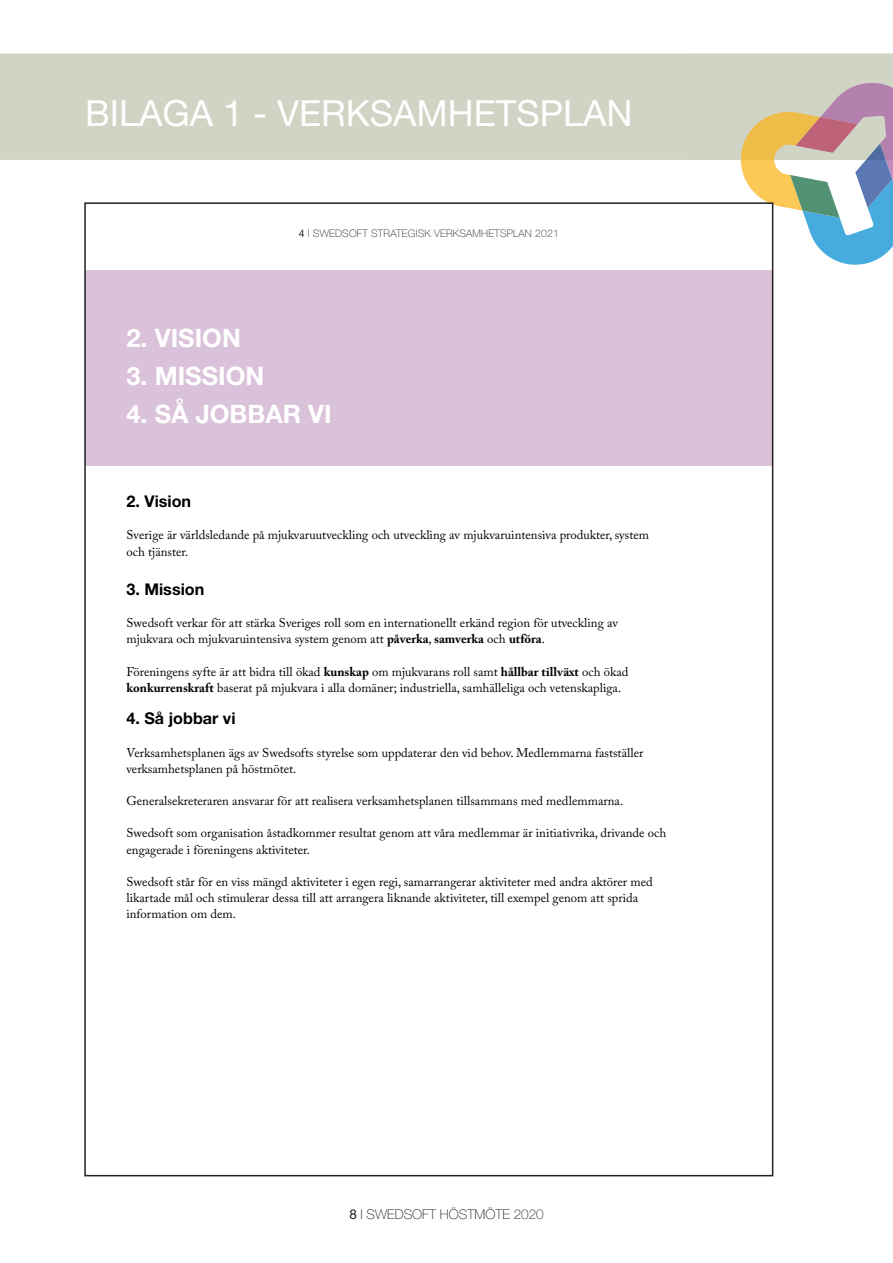
<style>
.page{position:relative;width:893px;height:1263px;background:#fff}
.page>*{position:absolute;margin:0;border:0;box-sizing:border-box;transform-origin:0 0}
.Rubrik{font:36px "Helvetica Neue LT Std";color:#fff}
.t1{font:700 25.35px "Helvetica Neue LT Std";color:#fff}
.t2{font:700 16.2px "Helvetica Neue LT Std";color:#000}
.t3{font:100 13.5px "Helvetica Neue LT Std";color:#231f20}
.t4{font:12.75px/16.2px "Adobe Caslon Pro";color:#000}
.t5{font:100 10.35px "Helvetica Neue LT Std";letter-spacing:.02em;color:#231f20}
.s1{font-weight:400}
.s2{font-weight:700}
</style>
<div class="page">
<div style="left:0;top:54px;width:689px;height:106px;background:#d0d4c5"></div>
<svg style="left:689px;top:54px;width:204px;height:211px"></svg>
<div style="left:85px;top:203px;width:688px;height:973px;background:#fff"></div>
<div style="left:86px;top:270px;width:686px;height:195px;background:#dac3da"></div>
<p class="Rubrik" style="left:85px;top:91px;width:549px">BILAGA 1 - VERKSAMHETSPLAN</p>
<p class="t5" style="left:299px;top:227px;width:262px"><span class="s1">4</span> I SWEDSOFT STRATEGISK VERKSAMHETSPLAN 2021</p>
<p class="t1" style="left:126px;top:322px;width:116px">2. VISION</p>
<p class="t1" style="left:126px;top:360px;width:139px">3. MISSION</p>
<p class="t1" style="left:126px;top:398px;width:207px">4. SÅ JOBBAR VI</p>
<p class="t2" style="left:126px;top:491px;width:66px">2. Vision</p>
<p class="t4" style="left:126px;top:527px;width:524px">Sverige är världsledande på mjukvaruutveckling och utveckling av mjukvaruintensiva produkter, system och tjänster.</p>
<p class="t2" style="left:126px;top:579px;width:79px">3. Mission</p>
<p class="t4" style="left:126px;top:615px;width:493px">Swedsoft verkar för att stärka Sveriges roll som en internationellt erkänd region för utveckling av mjukvara och mjukvaruintensiva system genom att <span class="s2">påverka</span>, <span class="s2">samverka</span> och <span class="s2">utföra</span>.</p>
<p class="t4" style="left:126px;top:663px;width:503px">Föreningens syfte är att bidra till ökad <span class="s2">kunskap</span> om mjukvarans roll samt <span class="s2">hållbar tillväxt</span> och ökad <span class="s2">konkurrenskraft</span> baserat på mjukvara i alla domäner; industriella, samhälleliga och vetenskapliga.</p>
<p class="t2" style="left:126px;top:708px;width:111px">4. Så jobbar vi</p>
<p class="t4" style="left:126px;top:744px;width:518px">Verksamhetsplanen ägs av Swedsofts styrelse som uppdaterar den vid behov. Medlemmarna fastställer verksamhetsplanen på höstmötet.</p>
<p class="t4" style="left:126px;top:792px;width:498px">Generalsekreteraren ansvarar för att realisera verksamhetsplanen tillsammans med medlemmarna.</p>
<p class="t4" style="left:126px;top:825px;width:541px">Swedsoft som organisation åstadkommer resultat genom att våra medlemmar är initiativrika, drivande och engagerade i föreningens aktiviteter.</p>
<p class="t4" style="left:126px;top:873px;width:528px">Swedsoft står för en viss mängd aktiviteter i egen regi, samarrangerar aktiviteter med andra aktörer med likartade mål och stimulerar dessa till att arrangera liknande aktiviteter, till exempel genom att sprida information om dem.</p>
<p class="t3" style="left:349px;top:1206px;width:196px"><span class="s1">8</span> I SWEDSOFT HÖSTMÖTE 2020</p>
</div>
